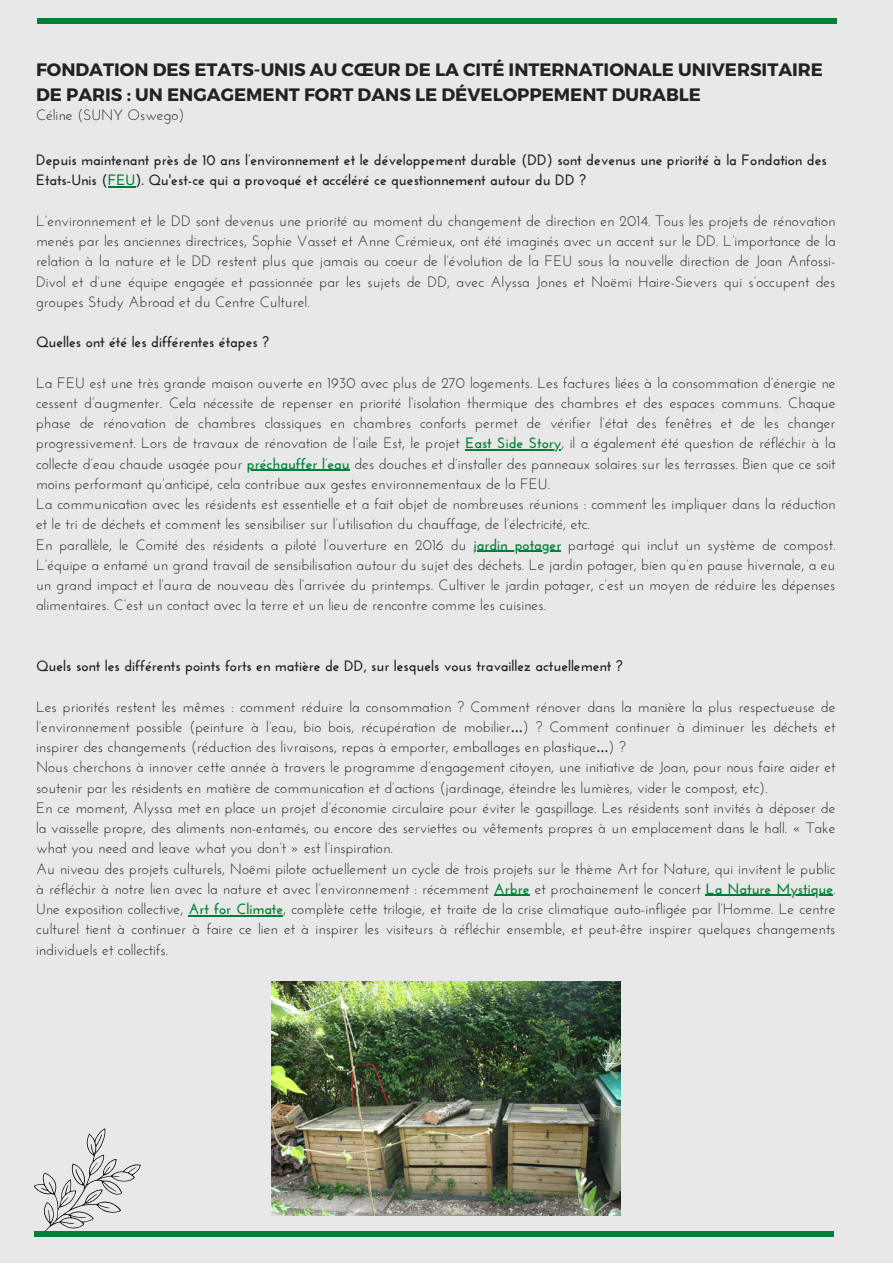
<style>
.page{position:relative;width:893px;height:1264px;background:#fff}
.page>*{position:absolute;margin:0;border:0;box-sizing:border-box;transform-origin:0 0}
.t1{font:700 18px/24.8px "Montserrat";color:#222}
.t2{font:15px/20.2px "Josefin Sans";color:#222;text-align:justify}
.t3{font:700 15px/20.2px "Josefin Sans";color:#222}
.s1{color:#008037}
.s2{font-weight:700;color:#008037}
.s3{font-family:"Noto Sans Gurmukhi"}
</style>
<div class="page">
<div style="left:0;top:0;width:892px;height:1262px;background:#e8e8e8"></div>
<div style="left:37px;top:19px;width:799px;height:5px;background:#008037"></div>
<svg style="left:34px;top:1128px;width:107px;height:103px"></svg>
<svg style="left:108px;top:186px;width:27px;height:1px"></svg>
<hr style="left:465px;top:449px;width:96px;height:1px;background:#008037">
<hr style="left:247px;top:470px;width:103px;height:1px;background:#008037">
<hr style="left:473px;top:551px;width:88px;height:1px;background:#008037">
<hr style="left:494px;top:894px;width:35px;height:2px;background:#008037">
<hr style="left:705px;top:894px;width:128px;height:2px;background:#008037">
<hr style="left:188px;top:915px;width:95px;height:1px;background:#008037">
<div style="left:34px;top:1231px;width:799px;height:5px;background:#008037"></div>
<img style="left:271px;top:981px;width:350px;height:234px">
<p class="t1" style="left:36px;top:57px;width:788px">FONDATION DES ETATS-UNIS AU CŒUR DE LA CITÉ INTERNATIONALE UNIVERSITAIRE<br>DE PARIS : UN ENGAGEMENT FORT DANS LE DÉVELOPPEMENT DURABLE</p>
<p class="t2" style="left:36px;top:106px;width:150px">Céline (SUNY Oswego)</p>
<p class="t3" style="left:36px;top:151px;width:792px">Depuis maintenant près de 10 ans l’environnement et le développement durable (DD) sont devenus une priorité à la Fondation des<br>Etats-Unis (<span class="s1">FEU</span>). Qu'est-ce qui a provoqué et accéléré ce questionnement autour du DD ?</p>
<p class="t2" style="left:36px;top:212px;width:801px">L’environnement et le DD sont devenus une priorité au moment du changement de direction en 2014. Tous les projets de rénovation menés par les anciennes directrices, Sophie Vasset et Anne Crémieux, ont été imaginés avec un accent sur le DD. L’importance de la relation à la nature et le DD restent plus que jamais au coeur de l’évolution de la FEU sous la nouvelle direction de Joan Anfossi-Divol et d’une équipe engagée et passionnée par les sujets de DD, avec Alyssa Jones et Noëmi Haire-Sievers qui s’occupent des groupes Study Abroad et du Centre Culturel.</p>
<p class="t3" style="left:36px;top:333px;width:234px">Quelles ont été les différentes étapes ?</p>
<p class="t2" style="left:36px;top:374px;width:801px">La FEU est une très grande maison ouverte en 1930 avec plus de 270 logements. Les factures liées à la consommation d’énergie ne cessent d’augmenter. Cela nécessite de repenser en priorité l’isolation thermique des chambres et des espaces communs. Chaque phase de rénovation de chambres classiques en chambres conforts permet de vérifier l’état des fenêtres et de les changer progressivement. Lors de travaux de rénovation de l’aile Est, le projet <span class="s2">East Side Story</span>, il a également été question de réfléchir à la collecte d’eau chaude usagée pour <span class="s2">préchauffer l’eau</span> des douches et d’installer des panneaux solaires sur les terrasses. Bien que ce soit moins performant qu’anticipé, cela contribue aux gestes environnementaux de la FEU.</p>
<p class="t2" style="left:36px;top:495px;width:801px">La communication avec les résidents est essentielle et a fait objet de nombreuses réunions : comment les impliquer dans la réduction et le tri de déchets et comment les sensibiliser sur l’utilisation du chauffage, de l’électricité, etc.</p>
<p class="t2" style="left:36px;top:536px;width:801px">En parallèle, le Comité des résidents a piloté l’ouverture en 2016 du <span class="s2">jardin potager</span> partagé qui inclut un système de compost.<br>L’équipe a entamé un grand travail de sensibilisation autour du sujet des déchets. Le jardin potager, bien qu’en pause hivernale, a eu un grand impact et l’aura de nouveau dès l’arrivée du printemps. Cultiver le jardin potager, c’est un moyen de réduire les dépenses alimentaires. C’est un contact avec la terre et un lieu de rencontre comme les cuisines.</p>
<p class="t3" style="left:36px;top:657px;width:588px">Quels sont les différents points forts en matière de DD, sur lesquels vous travaillez actuellement ?</p>
<p class="t2" style="left:36px;top:697px;width:801px">Les priorités restent les mêmes : comment réduire la consommation ? Comment rénover dans la manière la plus respectueuse de l’environnement possible (peinture à l’eau, bio bois, récupération de mobilier<span class="s3">…</span>) ? Comment continuer à diminuer les déchets et inspirer des changements (réduction des livraisons, repas à emporter, emballages en plastique<span class="s3">…</span>) ?</p>
<p class="t2" style="left:36px;top:758px;width:801px">Nous cherchons à innover cette année à travers le programme d’engagement citoyen, une initiative de Joan, pour nous faire aider et soutenir par les résidents en matière de communication et d’actions (jardinage, éteindre les lumières, vider le compost, etc).</p>
<p class="t2" style="left:36px;top:799px;width:801px">En ce moment, Alyssa met en place un projet d’économie circulaire pour éviter le gaspillage. Les résidents sont invités à déposer de la vaisselle propre, des aliments non-entamés, ou encore des serviettes ou vêtements propres à un emplacement dans le hall. « Take what you need and leave what you don’t » est l’inspiration.</p>
<p class="t2" style="left:36px;top:859px;width:801px">Au niveau des projets culturels, Noëmi pilote actuellement un cycle de trois projets sur le thème Art for Nature, qui invitent le public à réfléchir à notre lien avec la nature et avec l’environnement : récemment <span class="s2">Arbre</span> et prochainement le concert <span class="s2">La Nature Mystique</span>.<br>Une exposition collective, <span class="s2">Art for Climate</span>, complète cette trilogie, et traite de la crise climatique auto-infligée par l’Homme. Le centre culturel tient à continuer à faire ce lien et à inspirer les visiteurs à réfléchir ensemble, et peut-être inspirer quelques changements individuels et collectifs.</p>
</div>
